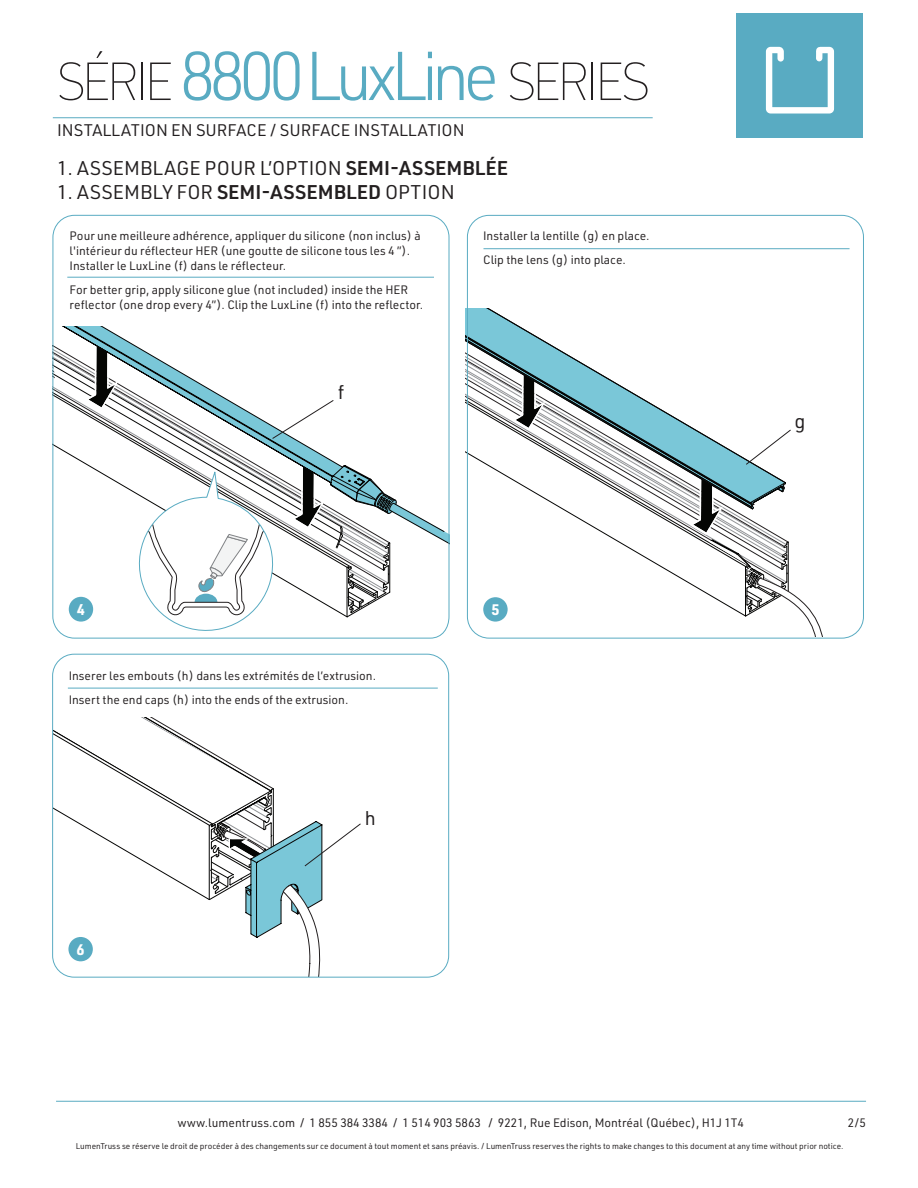
<style>
.page{position:relative;width:918px;height:1188px;background:#fff}
.page>*{position:absolute;margin:0;border:0;box-sizing:border-box;transform-origin:0 0}
.t1{font:100 52.5px "URWDIN";letter-spacing:-.1em;color:#231f20}
.t2{font:19.5px "URWDIN";color:#231f20}
.t3{font:16.5px "URWDIN";color:#231f20}
.t4{font:700 15.3px "URWDIN";color:#fff}
.t5{font:700 15px "URWDIN";color:#fff}
.t6{font:12px/15px "URWDIN";color:#231f20}
.t7{font:8.25px "URWDIN";color:#231f20}
.s1{font-weight:300;font-size:67.5px;color:#59abc2}
.s2{font-weight:600}
</style>
<div class="page">
<hr style="left:56px;top:1101px;width:810px;height:1px;background:#59abc2">
<div style="left:736px;top:14px;width:127px;height:124px;background:#59abc2"></div>
<svg style="left:766px;top:47px;width:68px;height:67px"></svg>
<svg style="left:466px;top:509px;width:224px;height:107px"></svg>
<svg style="left:466px;top:309px;width:229px;height:195px"></svg>
<hr style="left:483px;top:248px;width:367px;height:1px;background:#59abc2">
<div style="left:483px;top:597px;width:25px;height:25px;background:#59abc2;border-radius:50%"></div>
<svg style="left:690px;top:429px;width:133px;height:208px"></svg>
<hr style="left:68px;top:688px;width:370px;height:1px;background:#59abc2">
<div style="left:52px;top:654px;width:397px;height:324px;border:1px solid #59abc2;border-radius:22px"></div>
<svg style="left:54px;top:717px;width:307px;height:259px"></svg>
<svg style="left:52px;top:215px;width:398px;height:424px"></svg>
<hr style="left:67px;top:277px;width:367px;height:1px;background:#59abc2">
<svg style="left:272px;top:400px;width:62px;height:39px"></svg>
<hr style="left:53px;top:117px;width:600px;height:1px;background:#59abc2">
<h1 class="t1" style="left:56px;top:48px;width:597px">SÉRIE <span class="s1">8800 LuxLine</span> SERIES</h1>
<h3 class="t3" style="left:57px;top:120px;width:409px">INSTALLATION EN SURFACE / SURFACE INSTALLATION</h3>
<h2 class="t2" style="left:57px;top:155px;width:452px">1. ASSEMBLAGE POUR L’OPTION <span class="s2">SEMI-ASSEMBLÉE</span></h2>
<h2 class="t2" style="left:57px;top:179px;width:399px">1. ASSEMBLY FOR <span class="s2">SEMI-ASSEMBLED</span> OPTION</h2>
<p class="t6" style="left:70px;top:228px;width:353px">Pour une meilleure adhérence, appliquer du silicone (non inclus) à l'intérieur du réflecteur HER (une goutte de silicone tous les 4 ”).<br>Installer le LuxLine (f) dans le réflecteur.</p>
<p class="t6" style="left:70px;top:282px;width:355px">For better grip, apply silicone glue (not included) inside the HER reflector (one drop every 4”). Clip the LuxLine (f) into the reflector.</p>
<p class="t6" style="left:483px;top:223px;width:168px;line-height:24px">Installer la lentille (g) en place.<br>Clip the lens (g) into place.</p>
<p class="t4" style="left:77px;top:599px;width:10px">4</p>
<h2 class="t2" style="left:338px;top:379px;width:8px">f</h2>
<p class="t6" style="left:69px;top:664px;width:309px;line-height:24px">Inserer les embouts (h) dans les extrémités de l’extrusion.<br>Insert the end caps (h) into the ends of the extrusion.</p>
<p class="t5" style="left:77px;top:939px;width:10px">6</p>
<h2 class="t2" style="left:365px;top:805px;width:13px">h</h2>
<p class="t5" style="left:491px;top:599px;width:10px">5</p>
<h2 class="t2" style="left:794px;top:408px;width:13px">g</h2>
<p class="t6" style="left:178px;top:1115px;width:568px">www.lumentruss.com / 1 855 384 3384 / 1 514 903 5863 / 9221, Rue Edison, Montréal (Québec), H1J 1T4</p>
<p class="t7" style="left:76px;top:1141px;width:769px">LumenTruss se réserve le droit de procéder à des changements sur ce document à tout moment et sans préavis. / LumenTruss reserves the rights to make changes to this document at any time without prior notice.</p>
<p class="t6" style="left:848px;top:1115px;width:19px">2/5</p>
</div>
